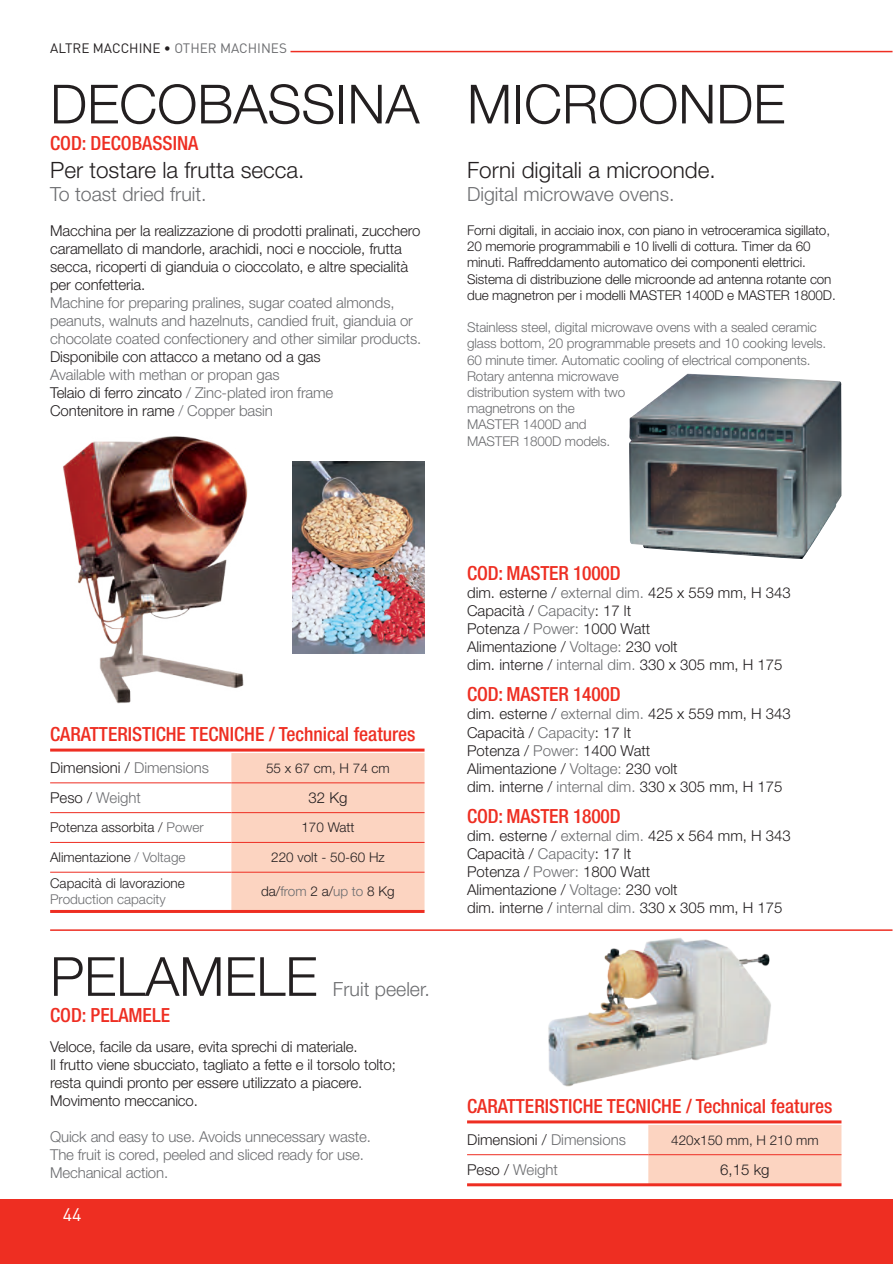
<style>
.page{position:relative;width:893px;height:1264px;background:#fff}
.page>*{position:absolute;margin:0;border:0;box-sizing:border-box;transform-origin:0 0}
.t1{font:300 54px "Helvetica Neue LT Std";color:#231f20}
.t2{font:300 22.5px "Helvetica Neue LT Std";color:#231f20}
.t3{font:500 condensed 19.5px "Helvetica Neue LT Std";color:#ee2e22}
.t4{font:300 19.5px "Helvetica Neue LT Std";color:#6c6d70}
.t5{font:18px "DIN";color:#fff}
.t6{font:300 15px/18px "Helvetica Neue LT Std";color:#231f20}
.t7{font:300 15px/18px "Helvetica Neue LT Std";letter-spacing:-.01em;color:#6c6d70}
.t8{font:300 13.5px/16.2px "Helvetica Neue LT Std";letter-spacing:-.01em;color:#231f20}
.t9{font:300 13.5px/16.2px "Helvetica Neue LT Std";letter-spacing:-.01em;color:#6c6d70}
.t10{font:13.5px "DIN";color:#231f20}
.s1{color:#6c6d70}
.s2{color:#231f20}
</style>
<div class="page">
<img style="left:629px;top:373px;width:213px;height:186px">
<img style="left:63px;top:436px;width:185px;height:268px">
<img style="left:292px;top:461px;width:132px;height:192px">
<div style="left:0;top:1199px;width:892px;height:64px;background:#ee2e22"></div>
<hr style="left:290px;top:51px;width:602px;height:1px;background:#ee2e22">
<hr style="left:50px;top:929px;width:842px;height:1px;background:#ee2e22">
<div style="left:231px;top:753px;width:193px;height:156px;background:#fcd4c1"></div>
<hr style="left:50px;top:782px;width:181px;height:1px;background:#ee2e22">
<hr style="left:231px;top:782px;width:193px;height:1px;background:#ee2e22">
<hr style="left:50px;top:812px;width:181px;height:1px;background:#ee2e22">
<hr style="left:231px;top:812px;width:193px;height:1px;background:#ee2e22">
<hr style="left:50px;top:841px;width:181px;height:1px;background:#ee2e22">
<hr style="left:231px;top:841px;width:193px;height:1px;background:#ee2e22">
<hr style="left:50px;top:871px;width:181px;height:1px;background:#ee2e22">
<hr style="left:231px;top:871px;width:193px;height:1px;background:#ee2e22">
<hr style="left:50px;top:909px;width:374px;height:3px;background:#ee2e22">
<img style="left:548px;top:938px;width:223px;height:149px">
<div style="left:648px;top:1125px;width:193px;height:57px;background:#fcd4c1"></div>
<hr style="left:467px;top:1153px;width:181px;height:1px;background:#ee2e22">
<hr style="left:648px;top:1153px;width:193px;height:1px;background:#ee2e22">
<hr style="left:467px;top:1182px;width:374px;height:3px;background:#ee2e22">
<hr style="left:50px;top:748px;width:374px;height:3px;background:#ee2e22">
<hr style="left:467px;top:1120px;width:374px;height:3px;background:#ee2e22">
<p class="t10" style="left:50px;top:40px;width:238px">ALTRE MACCHINE • <span class="s1">OTHER MACHINES</span></p>
<h1 class="t1" style="left:50px;top:71px;width:371px">DECOBASSINA</h1>
<h2 class="t2" style="left:50px;top:156px;width:256px">Per tostare la frutta secca.</h2>
<h3 class="t4" style="left:50px;top:182px;width:158px">To toast dried fruit.</h3>
<h3 class="t3" style="left:50px;top:131px;width:150px">COD: DECOBASSINA</h3>
<p class="t6" style="left:50px;top:221px;width:372px">Macchina per la realizzazione di prodotti pralinati, zucchero caramellato di mandorle, arachidi, noci e nocciole, frutta secca, ricoperti di gianduia o cioccolato, e altre specialità per confetteria.</p>
<p class="t7" style="left:50px;top:293px;width:373px">Machine for preparing pralines, sugar coated almonds, peanuts, walnuts and hazelnuts, candied fruit, gianduia or chocolate coated confectionery and other similar products.</p>
<p class="t6" style="left:50px;top:347px;width:272px">Disponibile con attacco a metano od a gas</p>
<p class="t7" style="left:50px;top:365px;width:285px">Available with methan or propan gas<br><span class="s2">Telaio di ferro zincato</span> / Zinc-plated iron frame<br><span class="s2">Contenitore in rame</span> / Copper basin</p>
<h1 class="t1" style="left:467px;top:71px;width:320px">MICROONDE</h1>
<h2 class="t2" style="left:467px;top:156px;width:250px">Forni digitali a microonde.</h2>
<h3 class="t4" style="left:467px;top:182px;width:209px">Digital microwave ovens.</h3>
<p class="t8" style="left:467px;top:222px;width:370px">Forni digitali, in acciaio inox, con piano in vetroceramica sigillato, 20 memorie programmabili e 10 livelli di cottura. Timer da 60 minuti. Raffreddamento automatico dei componenti elettrici.<br>Sistema di distribuzione delle microonde ad antenna rotante con due magnetron per i modelli MASTER 1400D e MASTER 1800D.</p>
<p class="t9" style="left:467px;top:319px;width:360px">Stainless steel, digital microwave ovens with a sealed ceramic glass bottom, 20 programmable presets and 10 cooking levels.<br>60 minute timer. Automatic cooling of electrical components.<br>Rotary antenna microwave<br>distribution system with two<br>magnetrons on the<br>MASTER 1400D and<br>MASTER 1800D models.</p>
<h3 class="t3" style="left:50px;top:722px;width:367px">CARATTERISTICHE TECNICHE / Technical features</h3>
<p class="t6" style="left:50px;top:758px;width:160px">Dimensioni / <span class="s1">Dimensions</span></p>
<p class="t8" style="left:266px;top:759px;width:125px">55 x 67 cm, H 74 cm</p>
<p class="t7" style="left:50px;top:788px;width:92px"><span class="s2">Peso /</span> Weight</p>
<p class="t6" style="left:308px;top:788px;width:40px">32 Kg</p>
<p class="t8" style="left:50px;top:819px;width:155px">Potenza assorbita / <span class="s1">Power</span></p>
<p class="t8" style="left:301px;top:819px;width:55px">170 Watt</p>
<p class="t8" style="left:50px;top:848px;width:137px">Alimentazione <span class="s1">/ Voltage</span></p>
<p class="t8" style="left:271px;top:848px;width:115px">220 volt - 50-60 Hz</p>
<p class="t8" style="left:50px;top:874px;width:136px">Capacità di lavorazione</p>
<p class="t9" style="left:50px;top:891px;width:117px">Production capacity</p>
<p class="t8" style="left:261px;top:883px;width:135px">da/<span class="s1">from</span> 2 a/<span class="s1">up to</span> 8 Kg</p>
<h1 class="t1" style="left:50px;top:943px;width:269px">PELAMELE</h1>
<h3 class="t3" style="left:50px;top:1003px;width:121px">COD: PELAMELE</h3>
<h3 class="t4" style="left:333px;top:976px;width:98px">Fruit peeler.</h3>
<h3 class="t3" style="left:467px;top:561px;width:155px">COD: MASTER 1000D</h3>
<p class="t6" style="left:467px;top:583px;width:325px">dim. esterne / <span class="s1">external dim.</span> 425 x 559 mm, H 343<br>Capacità / <span class="s1">Capacity</span>: 17 lt<br>Potenza / <span class="s1">Power:</span> 1000 Watt<br>Alimentazione / <span class="s1">Voltage:</span> 230 volt<br>dim. interne / <span class="s1">internal dim.</span> 330 x 305 mm, H 175</p>
<h3 class="t3" style="left:467px;top:682px;width:155px">COD: MASTER 1400D</h3>
<p class="t6" style="left:467px;top:704px;width:325px">dim. esterne / <span class="s1">external dim.</span> 425 x 559 mm, H 343<br>Capacità / <span class="s1">Capacity</span>: 17 lt<br>Potenza / <span class="s1">Power:</span> 1400 Watt<br>Alimentazione / <span class="s1">Voltage:</span> 230 volt<br>dim. interne / <span class="s1">internal dim.</span> 330 x 305 mm, H 175</p>
<h3 class="t3" style="left:467px;top:804px;width:155px">COD: MASTER 1800D</h3>
<p class="t6" style="left:467px;top:826px;width:325px">dim. esterne / <span class="s1">external dim.</span> 425 x 564 mm, H 343<br>Capacità / <span class="s1">Capacity</span>: 17 lt<br>Potenza / <span class="s1">Power:</span> 1800 Watt<br>Alimentazione / <span class="s1">Voltage:</span> 230 volt<br>dim. interne / <span class="s1">internal dim.</span> 330 x 305 mm, H 175</p>
<p class="t6" style="left:50px;top:1037px;width:347px">Veloce, facile da usare, evita sprechi di materiale.<br>Il frutto viene sbucciato, tagliato a fette e il torsolo tolto; resta quindi pronto per essere utilizzato a piacere.<br>Movimento meccanico.</p>
<p class="t7" style="left:50px;top:1127px;width:322px">Quick and easy to use. Avoids unnecessary waste.<br>The fruit is cored, peeled and sliced ready for use.<br>Mechanical action.</p>
<p class="t6" style="left:467px;top:1130px;width:160px">Dimensioni / <span class="s1">Dimensions</span></p>
<p class="t8" style="left:671px;top:1131px;width:149px">420x150 mm, H 210 mm</p>
<h3 class="t3" style="left:467px;top:1094px;width:367px">CARATTERISTICHE TECNICHE / Technical features</h3>
<p class="t7" style="left:467px;top:1159px;width:92px"><span class="s2">Peso /</span> Weight</p>
<p class="t6" style="left:720px;top:1159px;width:51px">6,15 kg</p>
<p class="t5" style="left:63px;top:1203px;width:20px">44</p>
</div>
